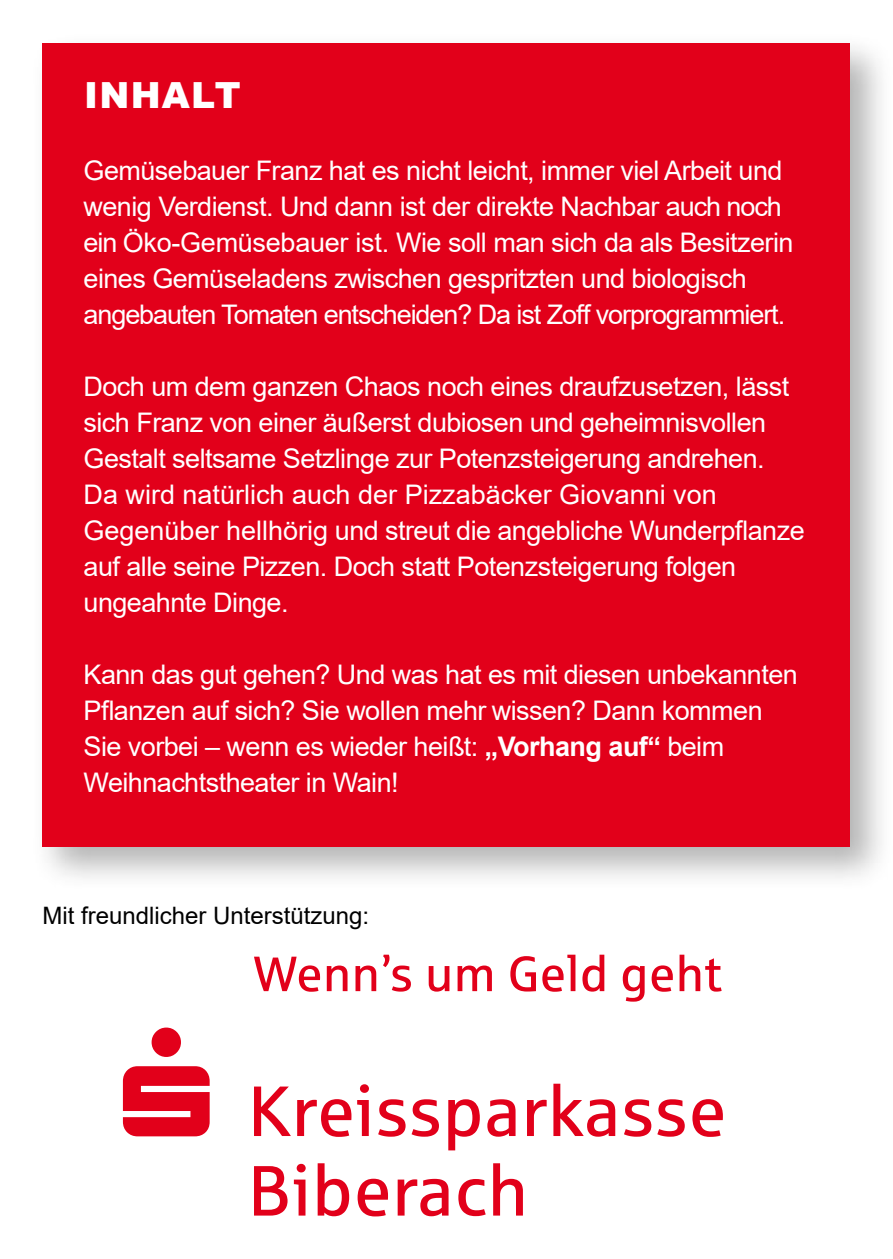
<style>
.page{position:relative;width:893px;height:1259px;background:#fff}
.page>*{position:absolute;margin:0;border:0;box-sizing:border-box;transform-origin:0 0}
.t1{font:900 36px "Arial";letter-spacing:.035em;color:#fff}
.t2{font:27px/36px "Arial";letter-spacing:-.02em;color:#fff}
.t3{font:24px "Arial";color:#000}
.s1{font-weight:700}
</style>
<div class="page">
<div style="left:31px;top:32px;width:862px;height:859px;background:#000;opacity:.3"></div>
<div style="left:43px;top:43px;width:807px;height:803px;background:#e2001a"></div>
<svg style="left:254px;top:954px;width:468px;height:47px"></svg>
<svg style="left:254px;top:1163px;width:269px;height:53px"></svg>
<svg style="left:254px;top:1083px;width:469px;height:67px"></svg>
<svg style="left:123px;top:1027px;width:87px;height:109px"></svg>
<h1 class="t1" style="left:84px;top:69px;width:158px">INHALT</h1>
<p class="t2" style="left:84px;top:152px;width:711px">Gemüsebauer Franz hat es nicht leicht, immer viel Arbeit und wenig Verdienst. Und dann ist der direkte Nachbar auch noch ein Öko-Gemüsebauer ist. Wie soll man sich da als Besitzerin eines Gemüseladens zwischen gespritzten und biologisch angebauten Tomaten entscheiden? Da ist Zoff vorprogrammiert.</p>
<p class="t2" style="left:84px;top:368px;width:723px">Doch um dem ganzen Chaos noch eines draufzusetzen, lässt sich Franz von einer äußerst dubiosen und geheimnisvollen Gestalt seltsame Setzlinge zur Potenzsteigerung andrehen.<br>Da wird natürlich auch der Pizzabäcker Giovanni von Gegenüber hellhörig und streut die angebliche Wunderpflanze auf alle seine Pizzen. Doch statt Potenzsteigerung folgen ungeahnte Dinge.</p>
<p class="t2" style="left:84px;top:656px;width:716px">Kann das gut gehen? Und was hat es mit diesen unbekannten Pflanzen auf sich? Sie wollen mehr wissen? Dann kommen Sie vorbei – wenn es wieder heißt: <span class="s1">„Vorhang auf“</span> beim Weihnachtstheater in Wain!</p>
<p class="t3" style="left:43px;top:898px;width:328px">Mit freundlicher Unterstützung:</p>
</div>
